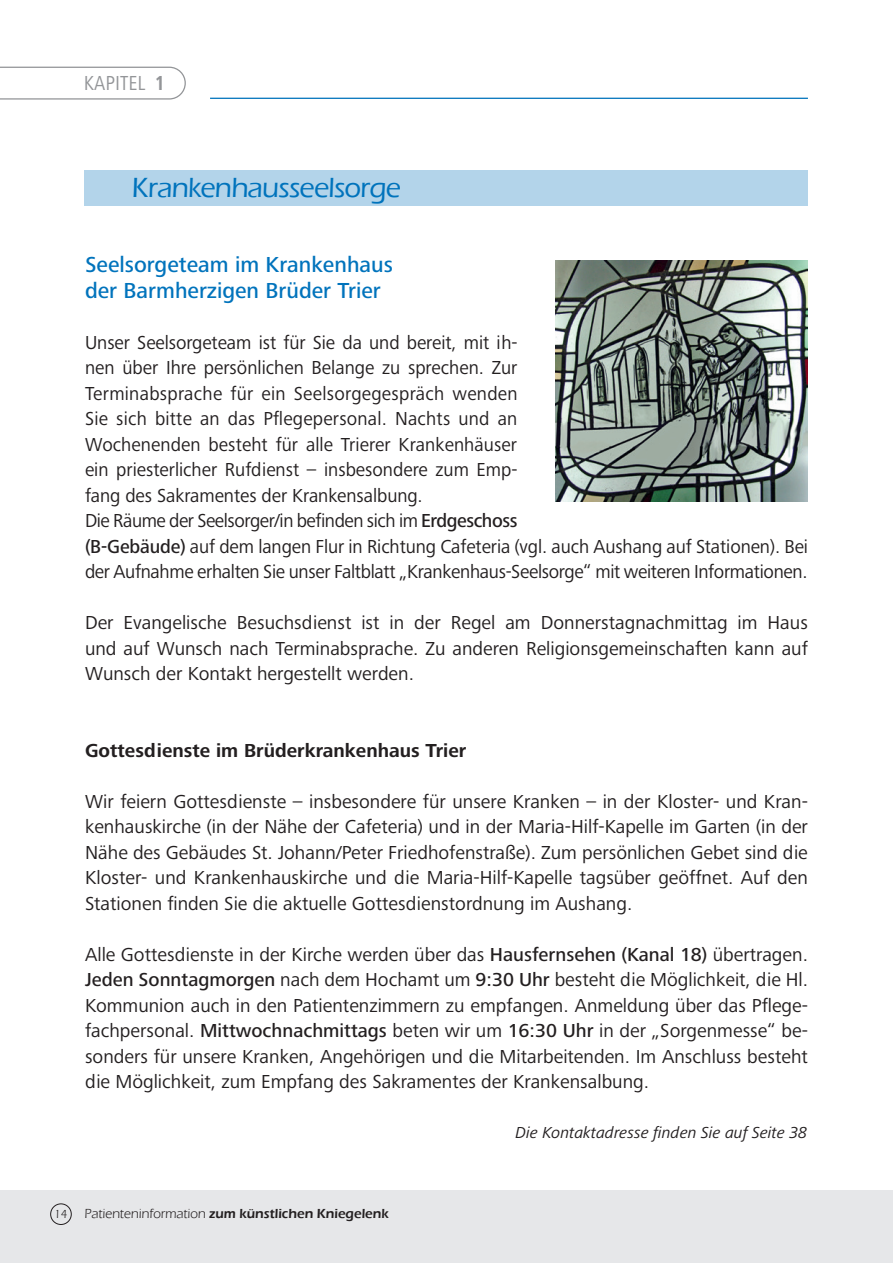
<style>
.page{position:relative;width:893px;height:1263px;background:#fff}
.page>*{position:absolute;margin:0;border:0;box-sizing:border-box;transform-origin:0 0}
.t1{font:500 28.5px "Eras ITC";letter-spacing:-.025em;color:#0073bc}
.t2{font:500 22.5px/25.5px "Frutiger Next Pro";color:#0073bc}
.t3{font:condensed 21px "Frutiger Next Pro";color:#939598}
.t4{font:19.5px/25.5px "Frutiger Next Pro";color:#231f20;text-align:justify}
.t5{font:700 19.5px "Frutiger Next Pro";color:#231f20}
.t6{font:italic 16.5px "Frutiger Next Pro";color:#231f20}
.t7{font:600 13.5px "Eras ITC";color:#231f20}
.t8{font:12px "ITC Eras LT";color:#231f20}
.s1{font-weight:700}
.s2{font-weight:500}
.s3{font-family:"ITC Eras LT";font-weight:400}
</style>
<div class="page">
<svg style="left:0;top:66px;width:186px;height:34px"></svg>
<div style="left:0;top:1190px;width:893px;height:73px;background:#e6e7e9"></div>
<hr style="left:210px;top:98px;width:598px;height:1px;background:#0073bc">
<div style="left:50px;top:1203px;width:22px;height:22px;border:1px solid #231f20;border-radius:50%"></div>
<div style="left:85px;top:170px;width:723px;height:36px;background:#b3d4ea"></div>
<img style="left:556px;top:260px;width:252px;height:242px">
<p class="t3" style="left:84px;top:71px;width:83px">KAPITEL <span class="s1">1</span></p>
<h1 class="t1" style="left:132px;top:172px;width:271px">Krankenhausseelsorge</h1>
<p class="t2" style="left:85px;top:252px;width:309px">Seelsorgeteam im Krankenhaus der Barmherzigen Brüder Trier</p>
<p class="t4" style="left:85px;top:329px;width:724px;text-align:left">Unser Seelsorgeteam ist für Sie da und bereit, mit ih-<br>nen über Ihre persönlichen Belange zu sprechen. Zur<br>Terminabsprache für ein Seelsorgegespräch wenden<br>Sie sich bitte an das Pflegepersonal. Nachts und an<br>Wochenenden besteht für alle Trierer Krankenhäuser<br>ein priesterlicher Rufdienst – insbesondere zum Emp-<br>fang des Sakramentes der Krankensalbung.<br>Die Räume der Seelsorger/in befinden sich im <span class="s2">Erdgeschoss<br>(B-Gebäude)</span> auf dem langen Flur in Richtung Cafeteria (vgl. auch Aushang auf Stationen). Bei der Aufnahme erhalten Sie unser Faltblatt „Krankenhaus-Seelsorge“ mit weiteren Informationen.</p>
<p class="t4" style="left:85px;top:610px;width:724px">Der Evangelische Besuchsdienst ist in der Regel am Donnerstagnachmittag im Haus und auf Wunsch nach Terminabsprache. Zu anderen Religionsgemeinschaften kann auf Wunsch der Kontakt hergestellt werden.</p>
<p class="t5" style="left:85px;top:739px;width:383px">Gottesdienste im Brüderkrankenhaus Trier</p>
<p class="t4" style="left:85px;top:788px;width:724px">Wir feiern Gottesdienste – insbesondere für unsere Kranken – in der Kloster- und Kran&shy;kenhauskirche (in der Nähe der Cafeteria) und in der Maria-Hilf-Kapelle im Garten (in der Nähe des Gebäudes St. Johann/Peter Friedhofenstraße). Zum persönlichen Gebet sind die Kloster- und Krankenhauskirche und die Maria-Hilf-Kapelle tagsüber geöffnet. Auf den Stationen finden Sie die aktuelle Gottesdienstordnung im Aushang.</p>
<p class="t4" style="left:85px;top:941px;width:724px">Alle Gottesdienste in der Kirche werden über das <span class="s2">Hausfernsehen (Kanal 18)</span> übertragen.<br><span class="s2">Jeden Sonntagmorgen</span> nach dem Hochamt um <span class="s2">9:30 Uhr</span> besteht die Möglichkeit, die Hl.<br>Kommunion auch in den Patientenzimmern zu empfangen. Anmeldung über das Pflege&shy;fachpersonal. <span class="s2">Mittwochnachmittags</span> beten wir um <span class="s2">16:30 Uhr</span> in der „Sorgenmesse“ be&shy;sonders für unsere Kranken, Angehörigen und die Mitarbeitenden. Im Anschluss besteht die Möglichkeit, zum Empfang des Sakramentes der Krankensalbung.</p>
<p class="t6" style="left:515px;top:1123px;width:293px">Die Kontaktadresse finden Sie auf Seite 38</p>
<p class="t8" style="left:54px;top:1208px;width:15px">14</p>
<p class="t7" style="left:85px;top:1206px;width:306px"><span class="s3">Patienteninformation</span> zum künstlichen Kniegelenk</p>
</div>
